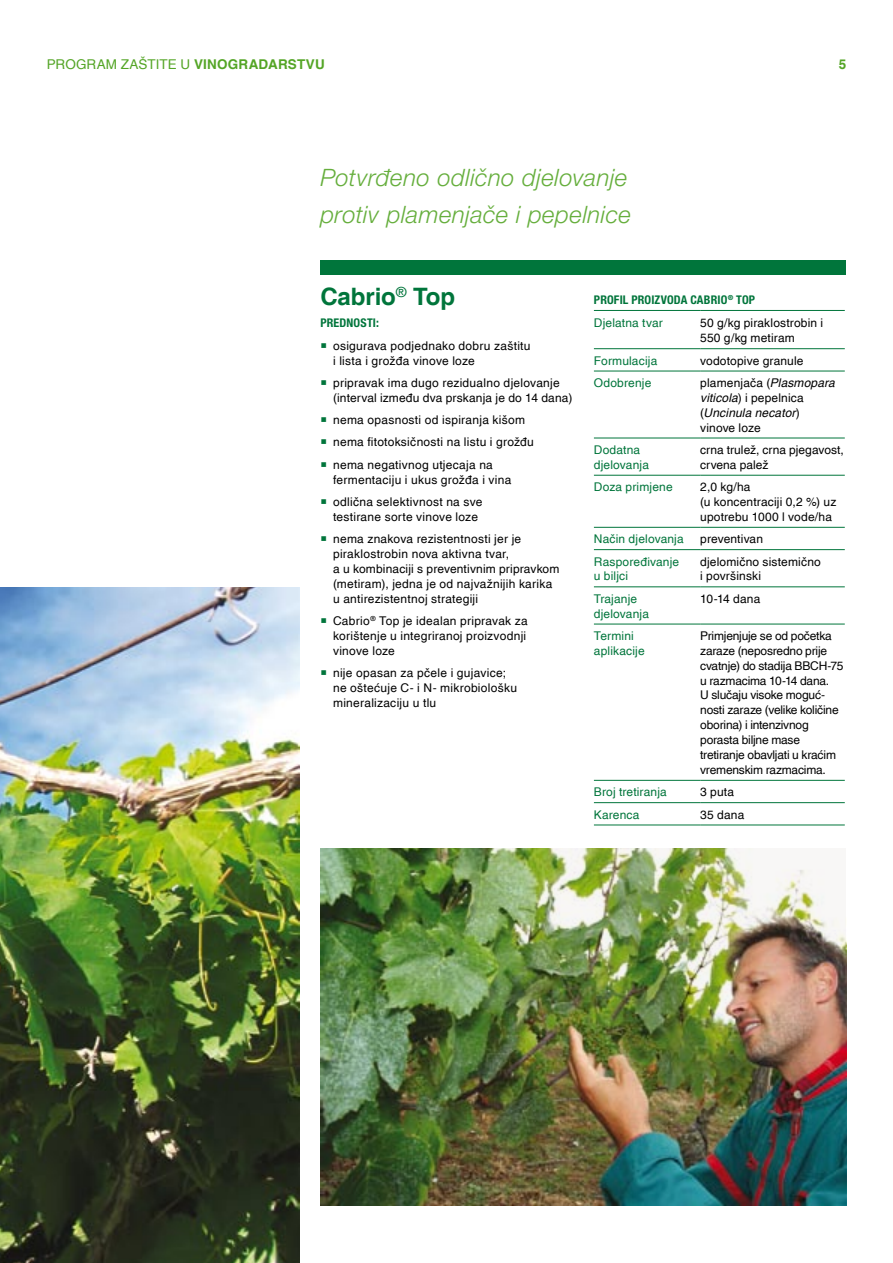
<style>
.page{position:relative;width:893px;height:1263px;background:#fff}
.page>*{position:absolute;margin:0;border:0;box-sizing:border-box;transform-origin:0 0}
.t1{font:italic 300 24px/37.2px "Helvetica Neue LT Pro";letter-spacing:.015em;color:#54a526}
.t2{font:700 24px "Helvetica";color:#00753b}
.t3{font:13.5px "Helvetica LT Std Roman HR";letter-spacing:.005em;color:#54a526}
.t4{font:13.5px "Helvetica LT Std Bold HR";color:#54a526}
.t5{font:12px/14.9px "Helvetica LT Std Roman HR";letter-spacing:.015em;color:#000}
.t6{font:12px/14.9px "Helvetica LT Std Roman HR";letter-spacing:-.015em;color:#000}
.t7{font:12px/14.9px "Helvetica LT Std Roman HR";letter-spacing:.015em;color:#00753b}
.t8{font:700 condensed 12px "Helvetica Neue LT Std";letter-spacing:.015em;color:#00753b}
.t9{font:italic 12px "Helvetica";letter-spacing:.01em;color:#000}
.s1{font-family:"Helvetica LT Std Bold HR"}
.s2{color:#00753b}
.s3{font-family:"Helvetica";font-style:italic}
.s4{font-family:"Helvetica LT Std Roman HR";font-style:normal}
</style>
<div class="page">
<img style="left:320px;top:848px;width:526px;height:357px">
<div style="left:320px;top:260px;width:526px;height:15px;background:#00753b"></div>
<img style="left:0;top:588px;width:299px;height:675px">
<svg style="left:594px;top:349px;width:251px;height:476px"></svg>
<hr style="left:594px;top:310px;width:106px;height:1px;background:#00753b">
<hr style="left:700px;top:310px;width:145px;height:1px;background:#00753b">
<hr style="left:594px;top:348px;width:106px;height:1px;background:#00753b">
<hr style="left:594px;top:371px;width:106px;height:1px;background:#00753b">
<hr style="left:594px;top:438px;width:106px;height:1px;background:#00753b">
<hr style="left:594px;top:475px;width:106px;height:1px;background:#00753b">
<hr style="left:700px;top:348px;width:145px;height:1px;background:#00753b">
<hr style="left:700px;top:371px;width:145px;height:1px;background:#00753b">
<hr style="left:700px;top:438px;width:145px;height:1px;background:#00753b">
<hr style="left:700px;top:475px;width:145px;height:1px;background:#00753b">
<hr style="left:594px;top:527px;width:106px;height:1px;background:#00753b">
<hr style="left:700px;top:527px;width:145px;height:1px;background:#00753b">
<hr style="left:594px;top:549px;width:106px;height:1px;background:#00753b">
<hr style="left:700px;top:549px;width:145px;height:1px;background:#00753b">
<hr style="left:594px;top:587px;width:106px;height:1px;background:#00753b">
<hr style="left:700px;top:587px;width:145px;height:1px;background:#00753b">
<hr style="left:594px;top:624px;width:106px;height:1px;background:#00753b">
<hr style="left:700px;top:624px;width:145px;height:1px;background:#00753b">
<hr style="left:594px;top:780px;width:106px;height:1px;background:#00753b">
<hr style="left:700px;top:780px;width:145px;height:1px;background:#00753b">
<hr style="left:594px;top:802px;width:106px;height:1px;background:#00753b">
<hr style="left:594px;top:825px;width:106px;height:1px;background:#00753b">
<hr style="left:700px;top:802px;width:145px;height:1px;background:#00753b">
<hr style="left:700px;top:825px;width:145px;height:1px;background:#00753b">
<p class="t3" style="left:47px;top:57px;width:280px">Program zaštite u <span class="s1">VINOGRADARSTVU</span></p>
<p class="t4" style="left:839px;top:56px;width:9px">5</p>
<h1 class="t1" style="left:320px;top:159px;width:312px">Potvrđeno odlično djelovanje protiv plamenjače i pepelnice</h1>
<h1 class="t2" style="left:320px;top:282px;width:136px">Cabrio<sup>®</sup> Top</h1>
<p class="t8" style="left:320px;top:316px;width:60px">PREDNOSTI:</p>
<p class="t5" style="left:333px;top:338px;width:199px;text-indent:-13px"><span class="s2">○</span> osigurava podjednako dobru zaštitu i lista i grožđa vinove loze</p>
<p class="t5" style="left:333px;top:375px;width:241px;text-indent:-13px"><span class="s2">○</span> pripravak ima dugo rezidualno djelovanje (interval između dva prskanja je do 14 dana)</p>
<p class="t5" style="left:320px;top:412px;width:206px"><span class="s2">○</span> nema opasnosti od ispiranja kišom</p>
<p class="t5" style="left:320px;top:435px;width:215px"><span class="s2">○</span> nema fitotoksičnosti na listu i grožđu</p>
<p class="t5" style="left:333px;top:457px;width:180px;text-indent:-13px"><span class="s2">○</span> nema negativnog utjecaja na fermentaciju i ukus grožđa i vina</p>
<p class="t5" style="left:333px;top:494px;width:151px;text-indent:-13px"><span class="s2">○</span> odlična selektivnost na sve testirane sorte vinove loze</p>
<p class="t5" style="left:333px;top:532px;width:228px;text-indent:-13px"><span class="s2">○</span> nema znakova rezistentnosti jer je piraklostrobin nova aktivna tvar,<br>a u kombinaciji s preventivnim pripravkom (metiram), jedna je od najvažnijih karika u antirezistentnoj strategiji</p>
<p class="t5" style="left:333px;top:613px;width:196px;text-indent:-13px"><span class="s2">○</span> Cabrio<sup>®</sup> Top je idealan pripravak za korištenje u integriranoj proizvodnji vinove loze</p>
<p class="t5" style="left:333px;top:665px;width:186px;text-indent:-13px"><span class="s2">○</span> nije opasan za pčele i gujavice; ne oštećuje C- i N- mikrobiološku mineralizaciju u tlu</p>
<p class="t8" style="left:594px;top:293px;width:162px">PROFIL PROIZVODA CABRIO<sup>®</sup> TOP</p>
<p class="t7" style="left:594px;top:316px;width:70px">Djelatna tvar</p>
<p class="t5" style="left:700px;top:316px;width:125px">50 g/kg piraklostrobin i<br>550 g/kg metiram</p>
<p class="t7" style="left:594px;top:353px;width:65px">Formulacija</p>
<p class="t5" style="left:700px;top:353px;width:105px">vodotopive granule</p>
<p class="t7" style="left:594px;top:375px;width:59px">Odobrenje</p>
<p class="t5" style="left:700px;top:375px;width:136px">plamenjača (<span class="s3">Plasmopara viticola</span>) i pepelnica</p>
<p class="t9" style="left:700px;top:406px;width:101px"><span class="s4">(</span>Uncinula necator<span class="s4">)</span></p>
<p class="t5" style="left:700px;top:420px;width:62px">vinove loze</p>
<p class="t7" style="left:594px;top:442px;width:57px">Dodatna djelovanja</p>
<p class="t5" style="left:700px;top:442px;width:145px">crna trulež, crna pjegavost, crvena palež</p>
<p class="t7" style="left:594px;top:479px;width:80px">Doza primjene</p>
<p class="t5" style="left:700px;top:479px;width:138px">2,0 kg/ha<br>(u koncentraciji 0,2 %) uz upotrebu 1000 l vode/ha</p>
<p class="t7" style="left:594px;top:531px;width:91px">Način djelovanja</p>
<p class="t5" style="left:700px;top:531px;width:64px">preventivan</p>
<p class="t7" style="left:594px;top:554px;width:87px">Raspoređivanje u biljci</p>
<p class="t5" style="left:700px;top:554px;width:122px">djelomično sistemično i površinski</p>
<p class="t7" style="left:594px;top:591px;width:57px">Trajanje djelovanja</p>
<p class="t5" style="left:700px;top:591px;width:62px">10-14 dana</p>
<p class="t7" style="left:594px;top:628px;width:52px">Termini aplikacije</p>
<p class="t6" style="left:700px;top:628px;width:145px">Primjenjuje se od početka zaraze (neposredno prije cvatnje) do stadija BBCH-75 u razmacima 10-14 dana.<br>U slučaju visoke moguć&shy;nosti zaraze (velike količine oborina) i intenzivnog porasta biljne mase tretiranje obavljati u kraćim vremenskim razmacima.</p>
<p class="t7" style="left:594px;top:784px;width:75px">Broj tretiranja</p>
<p class="t5" style="left:700px;top:784px;width:35px">3 puta</p>
<p class="t7" style="left:594px;top:807px;width:47px">Karenca</p>
<p class="t5" style="left:700px;top:807px;width:46px">35 dana</p>
</div>
